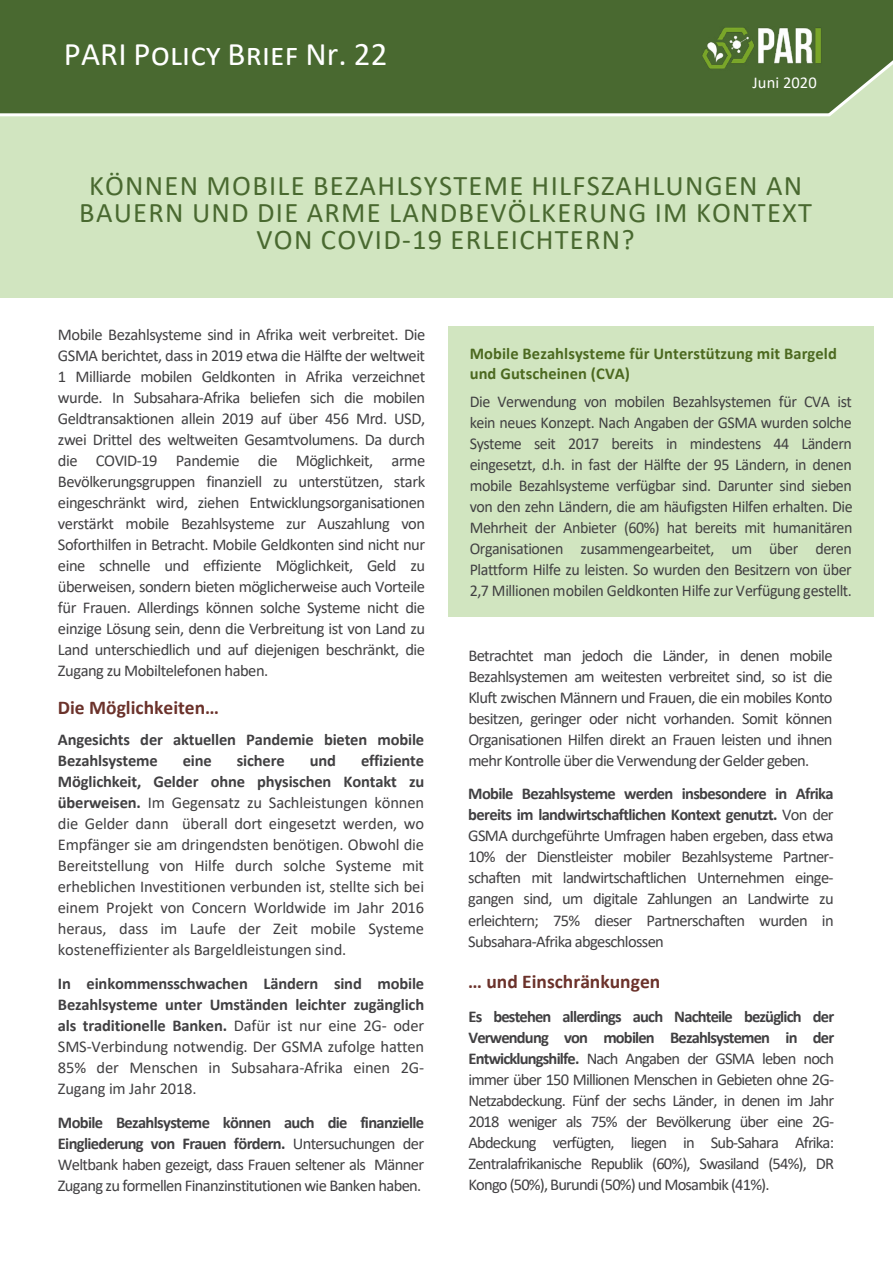
<style>
.page{position:relative;width:893px;height:1263px;background:#fff}
.page>*{position:absolute;margin:0;border:0;box-sizing:border-box;transform-origin:0 0}
.t1{font:33px "Calibri";letter-spacing:.005em;color:#fff}
.t2{font:28.5px/27px "Calibri";letter-spacing:.045em;color:#496930;text-align:center}
.t3{font:700 19.5px "Calibri";color:#6b322b}
.t4{font:16.5px/21px "Calibri";letter-spacing:-.035em;color:#414042;text-align:justify}
.t5{font:700 16.5px/21px "Calibri";letter-spacing:-.01em;color:#414042}
.t6{font:700 16.5px/19.8px "Calibri";letter-spacing:.005em;color:#4c6920}
.t7{font:16.5px "Calibri";letter-spacing:.005em;color:#fff}
.s1{font-weight:700}
</style>
<div class="page">
<div style="left:0;top:0;width:893px;height:298px;background:#d1e5c0"></div>
<div style="left:0;top:0;width:893px;height:117px;background:#496930"></div>
<img style="left:696px;top:27px;width:133px;height:43px">
<div style="left:448px;top:326px;width:425px;height:290px;background:#d1e5c0"></div>
<h1 class="t1" style="left:64px;top:32px;width:325px">PARI Policy Brief Nr. 22</h1>
<p class="t7" style="left:753px;top:71px;width:66px">Juni 2020</p>
<h2 class="t2" style="left:79px;top:171px;width:734px">KÖNNEN MOBILE BEZAHLSYSTEME HILFSZAHLUNGEN AN<br>BAUERN UND DIE ARME LANDBEVÖLKERUNG IM KONTEXT<br>VON COVID-19 ERLEICHTERN?</h2>
<p class="t4" style="left:58px;top:324px;width:369px">Mobile Bezahlsysteme sind in Afrika weit verbreitet. Die GSMA berichtet, dass in 2019 etwa die Hälfte der weltweit 1 Milliarde mobilen Geldkonten in Afrika verzeichnet wurde. In Subsahara-Afrika beliefen sich die mobilen Geldtransaktionen allein 2019 auf über 456 Mrd. USD, zwei Drittel des weltweiten Gesamtvolumens. Da durch die COVID-19 Pandemie die Möglichkeit, arme Bevölkerungsgruppen finanziell zu unterstützen, stark eingeschränkt wird, ziehen Entwicklungsorganisationen verstärkt mobile Bezahlsysteme zur Auszahlung von Soforthilfen in Betracht. Mobile Geldkonten sind nicht nur eine schnelle und effiziente Möglichkeit, Geld zu überweisen, sondern bieten möglicherweise auch Vorteile für Frauen. Allerdings können solche Systeme nicht die einzige Lösung sein, denn die Verbreitung ist von Land zu Land unterschiedlich und auf diejenigen beschränkt, die Zugang zu Mobiltelefonen haben.</p>
<p class="t3" style="left:58px;top:693px;width:163px">Die Möglichkeiten…</p>
<p class="t5" style="left:58px;top:729px;width:368px">Angesichts der aktuellen Pandemie bieten mobile<br>Bezahlsysteme</p>
<p class="t4" style="left:58px;top:749px;width:368px;text-indent:303px"><span class="s1">effiziente Möglichkeit, Gelder ohne physischen Kontakt zu überweisen.</span> Im Gegensatz zu Sachleistungen können die Gelder dann überall dort eingesetzt werden, wo Empfänger sie am dringendsten benötigen. Obwohl die Bereitstellung von Hilfe durch solche Systeme mit erheblichen Investitionen verbunden ist, stellte sich bei einem Projekt von Concern Worldwide im Jahr 2016 heraus, dass im Laufe der Zeit mobile Systeme kosteneffizienter als Bargeldleistungen sind.</p>
<p class="t4" style="left:58px;top:973px;width:368px"><span class="s1">In einkommensschwachen Ländern sind mobile Bezahlsysteme unter Umständen leichter zugänglich als traditionelle Banken.</span> Dafür ist nur eine 2G- oder SMS-Verbindung notwendig. Der GSMA zufolge hatten 85% der Menschen in Subsahara-Afrika einen 2G-Zugang im Jahr 2018.</p>
<p class="t5" style="left:183px;top:750px;width:31px">eine</p>
<p class="t5" style="left:237px;top:750px;width:49px">sichere</p>
<p class="t5" style="left:310px;top:750px;width:28px">und</p>
<p class="t4" style="left:58px;top:1111px;width:368px"><span class="s1">Mobile Bezahlsysteme können auch die finanzielle Eingliederung von Frauen fördern.</span> Untersuchungen der Weltbank haben gezeigt, dass Frauen seltener als Männer Zugang zu formellen Finanzinstitutionen wie Banken haben.</p>
<p class="t6" style="left:470px;top:344px;width:369px">Mobile Bezahlsysteme für Unterstützung mit Bargeld und Gutscheinen (CVA)</p>
<p class="t4" style="left:470px;top:390px;width:384px">Die Verwendung von mobilen Bezahlsystemen für CVA ist kein neues Konzept. Nach Angaben der GSMA wurden solche Systeme seit 2017 bereits in mindestens 44 Ländern eingesetzt, d.h. in fast der Hälfte der 95 Ländern, in denen mobile Bezahlsysteme verfügbar sind. Darunter sind sieben von den zehn Ländern, die am häufigsten Hilfen erhalten. Die Mehrheit der Anbieter (60%) hat bereits mit humanitären Organisationen zusammengearbeitet, um über deren Plattform Hilfe zu leisten. So wurden den Besitzern von über 2,7 Millionen mobilen Geldkonten Hilfe zur Verfügung gestellt.</p>
<p class="t4" style="left:468px;top:644px;width:366px">Betrachtet man jedoch die Länder, in denen mobile Bezahlsystemen am weitesten verbreitet sind, so ist die Kluft zwischen Männern und Frauen, die ein mobiles Konto besitzen, geringer oder nicht vorhanden. Somit können Organisationen Hilfen direkt an Frauen leisten und ihnen mehr Kontrolle über die Verwendung der Gelder geben.</p>
<p class="t4" style="left:468px;top:783px;width:367px"><span class="s1">Mobile Bezahlsysteme werden insbesondere in Afrika bereits im landwirtschaftlichen Kontext genutzt.</span> Von der GSMA durchgeführte Umfragen haben ergeben, dass etwa 10% der Dienstleister mobiler Bezahlsysteme Partner&shy;schaften mit landwirtschaftlichen Unternehmen einge&shy;gangen sind, um digitale Zahlungen an Landwirte zu erleichtern; 75% dieser Partnerschaften wurden in Subsahara-Afrika abgeschlossen</p>
<p class="t3" style="left:468px;top:968px;width:194px">… und Einschränkungen</p>
<p class="t4" style="left:468px;top:1006px;width:367px"><span class="s1">Es bestehen allerdings auch Nachteile bezüglich der Verwendung von mobilen Bezahlsystemen in der Entwicklungshilfe.</span> Nach Angaben der GSMA leben noch immer über 150 Millionen Menschen in Gebieten ohne 2G-Netzabdeckung. Fünf der sechs Länder, in denen im Jahr 2018 weniger als 75% der Bevölkerung über eine 2G-Abdeckung verfügten, liegen in Sub-Sahara Afrika:<br>Zentralafrikanische Republik (60%), Swasiland (54%), DR Kongo (50%), Burundi (50%) und Mosambik (41%).</p>
</div>
